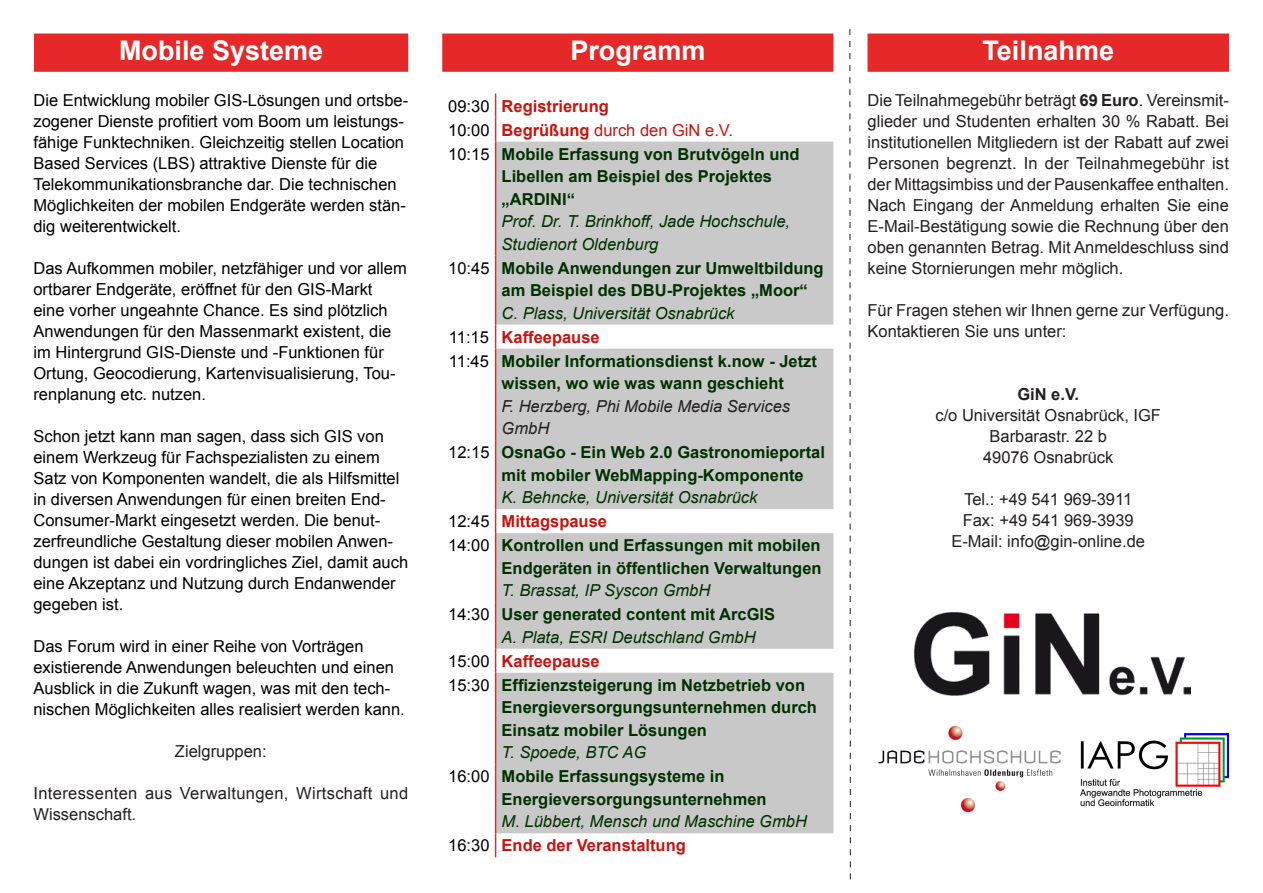
<style>
.page{position:relative;width:1263px;height:893px;background:#fff}
.page>*{position:absolute;margin:0;border:0;box-sizing:border-box;transform-origin:0 0}
.t1{font:700 27px "Arial";color:#fff}
.t2{font:16.5px/21px "Arial";color:#000}
.t3{font:16.5px/21px "Arial";color:#231f20;text-align:justify}
.t4{font:700 16.5px/22.5px "Arial";color:#003100}
.t5{font:italic 16.5px/22.5px "Arial";color:#003100}
.t6{font:700 16.5px "Arial";color:#cb120d}
.t7{font:16.5px/21px "Arial";letter-spacing:.02em;color:#231f20}
.t8{font:italic 16.5px/22.5px "Arial";color:#231f20}
.t9{font:16.5px "Arial";color:#cb120d}
.t10{font:700 16.5px "Arial";color:#231f20}
.s1{font-weight:700}
</style>
<div class="page">
<div style="left:442px;top:34px;width:391px;height:38px;background:#e52929;border:2px solid #e52929"></div>
<div style="left:34px;top:34px;width:374px;height:38px;background:#e52929;border:2px solid #e52929"></div>
<svg style="left:849px;top:29px;width:2px;height:851px"></svg>
<div style="left:867px;top:34px;width:362px;height:38px;background:#e52929;border:2px solid #e52929"></div>
<div style="left:496px;top:142px;width:337px;height:183px;background:#c9c9c9"></div>
<div style="left:496px;top:349px;width:337px;height:160px;background:#c9c9c9"></div>
<div style="left:496px;top:673px;width:337px;height:160px;background:#c8c8c8"></div>
<svg style="left:495px;top:94px;width:1px;height:48px"></svg>
<hr style="left:495px;top:142px;width:1px;height:114px;background:#e52929">
<hr style="left:495px;top:256px;width:1px;height:69px;background:#e52929">
<svg style="left:495px;top:325px;width:1px;height:24px"></svg>
<hr style="left:495px;top:349px;width:1px;height:91px;background:#e52929">
<hr style="left:495px;top:440px;width:1px;height:69px;background:#e52929">
<svg style="left:495px;top:509px;width:338px;height:164px"></svg>
<hr style="left:495px;top:673px;width:1px;height:91px;background:#e52929">
<hr style="left:495px;top:764px;width:1px;height:69px;background:#e52929">
<svg style="left:495px;top:833px;width:1px;height:24px"></svg>
<img style="left:914px;top:612px;width:276px;height:84px">
<img style="left:878px;top:725px;width:183px;height:88px">
<img style="left:1080px;top:733px;width:149px;height:73px">
<p class="t1" style="left:119px;top:33px;width:206px">Mobile Systeme</p>
<p class="t1" style="left:982px;top:33px;width:133px">Teilnahme</p>
<p class="t2" style="left:448px;top:95px;width:43px">09:30</p>
<p class="t6" style="left:502px;top:95px;width:109px">Registrierung</p>
<p class="t2" style="left:448px;top:119px;width:43px">10:00</p>
<p class="t9" style="left:502px;top:119px;width:233px"><span class="s1">Begrüßung</span> durch den GiN e.V.</p>
<p class="t2" style="left:448px;top:143px;width:43px">10:15</p>
<p class="t4" style="left:502px;top:143px;width:299px">Mobile Erfassung von Brutvögeln und<br>Libellen am Beispiel des Projektes „ARDINI“</p>
<p class="t5" style="left:502px;top:210px;width:290px">Prof. Dr. T. Brinkhoff, Jade Hochschule,<br>Studienort Oldenburg</p>
<p class="t2" style="left:448px;top:257px;width:43px">10:45</p>
<p class="t4" style="left:502px;top:257px;width:324px">Mobile Anwendungen zur Umweltbildung am Beispiel des DBU-Projektes „Moor“</p>
<p class="t5" style="left:502px;top:302px;width:234px">C. Plass, Universität Osnabrück</p>
<p class="t2" style="left:449px;top:326px;width:42px">11:15</p>
<p class="t6" style="left:502px;top:326px;width:100px">Kaffeepause</p>
<p class="t2" style="left:449px;top:351px;width:42px">11:45</p>
<p class="t4" style="left:502px;top:350px;width:317px">Mobiler Informationsdienst k.now - Jetzt wissen, wo wie was wann geschieht</p>
<p class="t8" style="left:502px;top:395px;width:290px">F. Herzberg, Phi Mobile Media Services<br>GmbH</p>
<p class="t2" style="left:448px;top:442px;width:43px">12:15</p>
<p class="t4" style="left:502px;top:442px;width:325px">OsnaGo - Ein Web 2.0 Gastronomieportal mit mobiler WebMapping-Komponente</p>
<p class="t5" style="left:502px;top:486px;width:257px">K. Behncke, Universität Osnabrück</p>
<p class="t2" style="left:448px;top:511px;width:43px">12:45</p>
<p class="t6" style="left:502px;top:510px;width:107px">Mittagspause</p>
<p class="t2" style="left:448px;top:535px;width:43px">14:00</p>
<p class="t4" style="left:502px;top:535px;width:321px">Kontrollen und Erfassungen mit mobilen<br>Endgeräten in öffentlichen Verwaltungen</p>
<p class="t5" style="left:502px;top:579px;width:210px">T. Brassat, IP Syscon GmbH</p>
<p class="t2" style="left:448px;top:604px;width:43px">14:30</p>
<p class="t4" style="left:502px;top:604px;width:275px">User generated content mit ArcGIS</p>
<p class="t5" style="left:502px;top:626px;width:256px">A. Plata, ESRI Deutschland GmbH</p>
<p class="t2" style="left:448px;top:651px;width:43px">15:00</p>
<p class="t6" style="left:502px;top:650px;width:100px">Kaffeepause</p>
<p class="t2" style="left:448px;top:675px;width:43px">15:30</p>
<p class="t4" style="left:502px;top:674px;width:317px">Effizienzsteigerung im Netzbetrieb von<br>Energieversorgungsunternehmen durch<br>Einsatz mobiler Lösungen</p>
<p class="t5" style="left:502px;top:741px;width:146px">T. Spoede, BTC AG</p>
<p class="t2" style="left:448px;top:766px;width:43px">16:00</p>
<p class="t4" style="left:502px;top:766px;width:266px">Mobile Erfassungsysteme in<br>Energieversorgungsunternehmen</p>
<p class="t5" style="left:502px;top:810px;width:307px">M. Lübbert, Mensch und Maschine GmbH</p>
<p class="t2" style="left:448px;top:835px;width:43px">16:30</p>
<p class="t6" style="left:502px;top:834px;width:186px">Ende der Veranstaltung</p>
<p class="t1" style="left:570px;top:33px;width:137px">Programm</p>
<p class="t2" style="left:33px;top:89px;width:376px">Die Entwicklung mobiler GIS-Lösungen und ortsbe&shy;zogener Dienste profitiert vom Boom um leistungs&shy;fähige Funktechniken. Gleichzeitig stellen Location Based Services (LBS) attraktive Dienste für die Telekommunikationsbranche dar. Die technischen Möglichkeiten der mobilen Endgeräte werden stän&shy;dig weiterentwickelt.</p>
<p class="t2" style="left:33px;top:257px;width:375px">Das Aufkommen mobiler, netzfähiger und vor allem ortbarer Endgeräte, eröffnet für den GIS-Markt eine vorher ungeahnte Chance. Es sind plötzlich Anwendungen für den Massenmarkt existent, die im Hintergrund GIS-Dienste und -Funktionen für Ortung, Geocodierung, Kartenvisualisierung, Tou&shy;renplanung etc. nutzen.</p>
<p class="t2" style="left:33px;top:425px;width:376px">Schon jetzt kann man sagen, dass sich GIS von einem Werkzeug für Fachspezialisten zu einem Satz von Komponenten wandelt, die als Hilfsmittel in diversen Anwendungen für einen breiten End-Consumer-Markt eingesetzt werden. Die benut&shy;zerfreundliche Gestaltung dieser mobilen Anwen&shy;dungen ist dabei ein vordringliches Ziel, damit auch eine Akzeptanz und Nutzung durch Endanwender gegeben ist.</p>
<p class="t2" style="left:33px;top:635px;width:373px">Das Forum wird in einer Reihe von Vorträgen existierende Anwendungen beleuchten und einen Ausblick in die Zukunft wagen, was mit den tech&shy;nischen Möglichkeiten alles realisiert werden kann.</p>
<p class="t3" style="left:175px;top:740px;width:93px">Zielgruppen:</p>
<p class="t7" style="left:33px;top:782px;width:376px">Interessenten aus Verwaltungen, Wirtschaft und<br>Wissenschaft.</p>
<p class="t3" style="left:867px;top:89px;width:363px">Die Teilnahmegebühr beträgt <span class="s1">69 Euro</span>. Vereinsmit&shy;glieder und Studenten erhalten 30 % Rabatt. Bei institutionellen Mitgliedern ist der Rabatt auf zwei Personen begrenzt. In der Teilnahmegebühr ist der Mittagsimbiss und der Pausenkaffee enthalten.<br>Nach Eingang der Anmeldung erhalten Sie eine E-Mail-Bestätigung sowie die Rechnung über den oben genannten Betrag. Mit Anmeldeschluss sind keine Stornierungen mehr möglich.</p>
<p class="t3" style="left:867px;top:299px;width:363px">Für Fragen stehen wir Ihnen gerne zur Verfügung.<br>Kontaktieren Sie uns unter:</p>
<p class="t10" style="left:1017px;top:383px;width:63px">GiN e.V.</p>
<p class="t3" style="left:935px;top:404px;width:227px">c/o Universität Osnabrück, IGF</p>
<p class="t3" style="left:989px;top:425px;width:119px">Barbarastr. 22 b</p>
<p class="t3" style="left:983px;top:446px;width:132px">49076 Osnabrück</p>
<p class="t3" style="left:964px;top:488px;width:170px">Tel.: +49 541 969-3911</p>
<p class="t3" style="left:963px;top:509px;width:173px">Fax: +49 541 969-3939</p>
<p class="t3" style="left:951px;top:530px;width:195px">E-Mail: info@gin-online.de</p>
</div>
